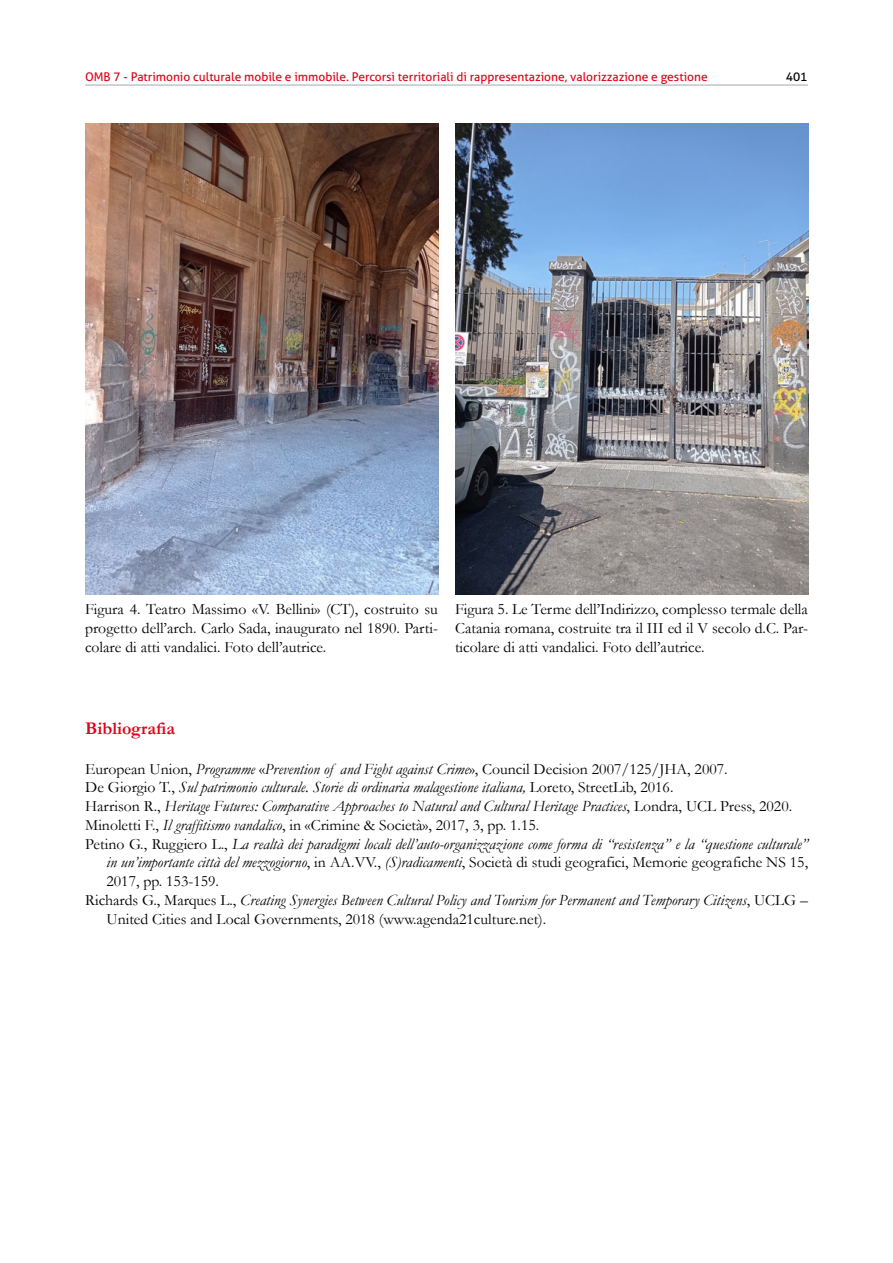
<style>
.page{position:relative;width:893px;height:1263px;background:#fff}
.page>*{position:absolute;margin:0;border:0;box-sizing:border-box;transform-origin:0 0}
.t1{font:700 18px "Garamond";color:#e2001a}
.t2{font:15.75px/18.8px "Garamond";color:#000;text-align:justify}
.t3{font:italic 15.75px "Garamond";color:#000}
.t4{font:12px "Aller";color:#e2001a}
.t5{font:12px "Aller";color:#000}
.s1{font-style:italic}
.s2{font-style:normal}
</style>
<div class="page">
<hr style="left:85px;top:85px;width:723px;height:1px;background:#a7a8aa">
<img style="left:85px;top:123px;width:353px;height:471px">
<img style="left:455px;top:123px;width:353px;height:471px">
<p class="t4" style="left:85px;top:69px;width:624px">OMB 7 - Patrimonio culturale mobile e immobile. Percorsi territoriali di rappresentazione, valorizzazione e gestione</p>
<p class="t5" style="left:786px;top:69px;width:23px">401</p>
<p class="t2" style="left:85px;top:599px;width:354px">Figura 4. Teatro Massimo «V. Bellini» (CT), costruito su progetto dell’arch. Carlo Sada, inaugurato nel 1890. Parti&shy;colare di atti vandalici. Foto dell’autrice.</p>
<p class="t2" style="left:455px;top:600px;width:354px">Figura 5. Le Terme dell’Indirizzo, complesso termale della Catania romana, costruite tra il III ed il V secolo d.C. Par&shy;ticolare di atti vandalici. Foto dell’autrice.</p>
<p class="t1" style="left:85px;top:716px;width:91px">Bibliografia</p>
<p class="t2" style="left:85px;top:759px;width:644px">European Union, <span class="s1">Programme</span> «<span class="s1">Prevention of and Fight against Crime</span>», Council Decision 2007/125/JHA, 2007.</p>
<p class="t3" style="left:85px;top:777px;width:590px"><span class="s2">De Giorgio T.,</span> Sul patrimonio culturale. Storie di ordinaria malagestione italiana, <span class="s2">Loreto, StreetLib, 2016.</span></p>
<p class="t3" style="left:85px;top:795px;width:708px"><span class="s2">Harrison R.,</span> Heritage Futures: Comparative Approaches to Natural and Cultural Heritage Practices<span class="s2">, Londra, UCL Press, 2020.</span></p>
<p class="t2" style="left:85px;top:815px;width:455px">Minoletti F., <span class="s1">Il graffitismo vandalico</span>, in «Crimine &amp; Società», 2017, 3, pp. 1.15.</p>
<p class="t3" style="left:85px;top:833px;width:724px"><span class="s2">Petino G., Ruggiero L.,</span> La realtà dei paradigmi locali dell’auto-organizzazione come forma di “resistenza” e la “questione culturale”</p>
<p class="t2" style="left:107px;top:853px;width:703px"><span class="s1">in un’importante città del mezzogiorno</span>, in AA.VV., <span class="s1">(S)radicamenti</span>, Società di studi geografici, Memorie geografiche NS 15,</p>
<p class="t2" style="left:107px;top:871px;width:114px">2017, pp. 153-159.</p>
<p class="t3" style="left:85px;top:889px;width:724px"><span class="s2">Richards G., Marques L.,</span> Creating Synergies Between Cultural Policy and Tourism for Permanent and Temporary Citizens<span class="s2">, UCLG –</span></p>
<p class="t2" style="left:107px;top:909px;width:441px">United Cities and Local Governments, 2018 (www.agenda21culture.net).</p>
</div>
